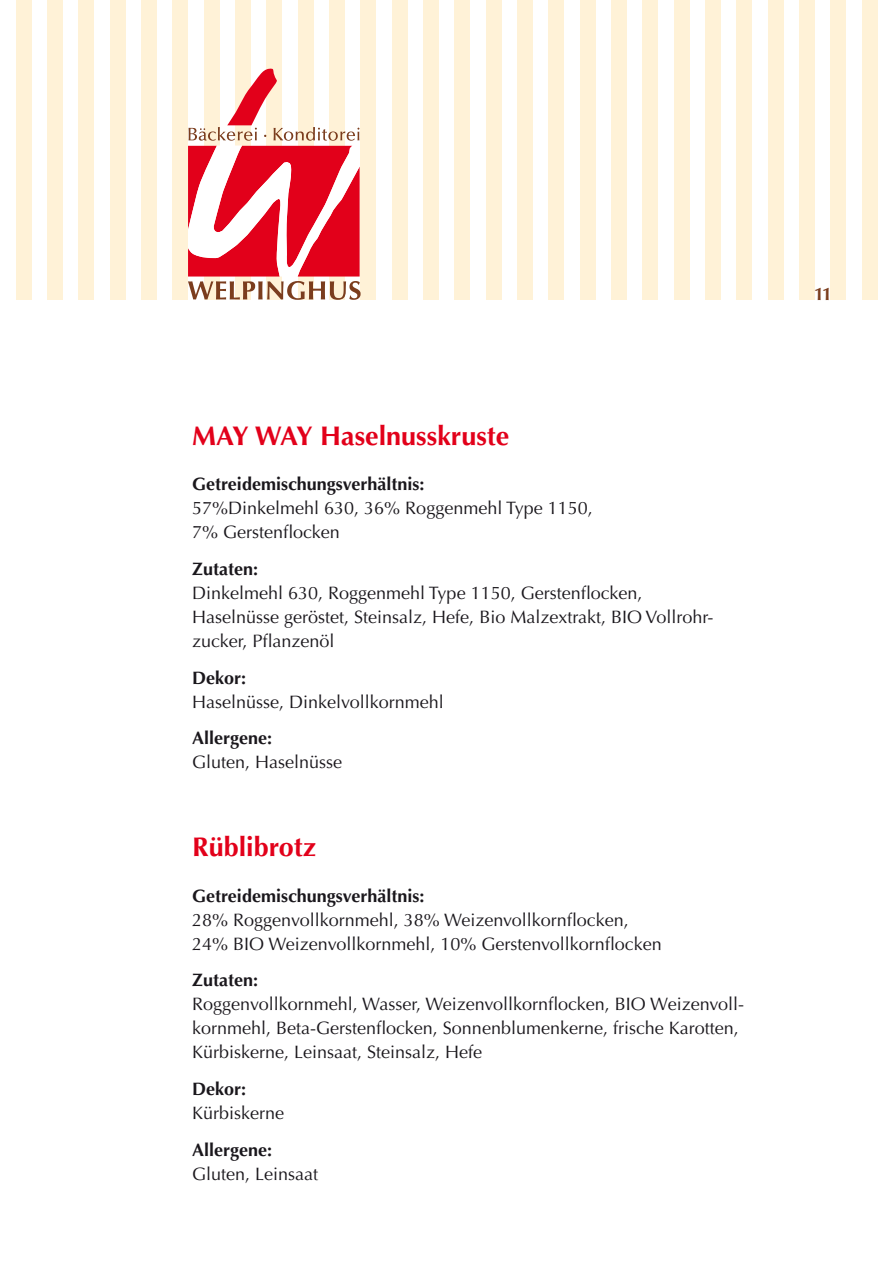
<style>
.page{position:relative;width:893px;height:1263px;background:#fff}
.page>*{position:absolute;margin:0;border:0;box-sizing:border-box;transform-origin:0 0}
.t1{font:700 27px "Optima";color:#e2001a}
.t2{font:18px/24px "Optima";color:#1a171c}
.t3{font:700 18px "Optima";color:#1a171c}
.t4{font:700 18px "Optima";color:#7b3d1e}
</style>
<div class="page">
<div style="left:16px;top:0;width:15px;height:300px;background:#fff2d7"></div>
<div style="left:47px;top:0;width:16px;height:300px;background:#fff2d7"></div>
<div style="left:78px;top:0;width:16px;height:300px;background:#fff2d7"></div>
<div style="left:110px;top:0;width:15px;height:300px;background:#fff2d7"></div>
<div style="left:141px;top:0;width:16px;height:300px;background:#fff2d7"></div>
<div style="left:172px;top:0;width:16px;height:300px;background:#fff2d7"></div>
<div style="left:204px;top:0;width:15px;height:300px;background:#fff2d7"></div>
<div style="left:235px;top:0;width:16px;height:300px;background:#fff2d7"></div>
<div style="left:266px;top:0;width:16px;height:300px;background:#fff2d7"></div>
<div style="left:298px;top:0;width:15px;height:300px;background:#fff2d7"></div>
<div style="left:329px;top:0;width:16px;height:300px;background:#fff2d7"></div>
<div style="left:360px;top:0;width:16px;height:300px;background:#fff2d7"></div>
<div style="left:392px;top:0;width:15px;height:300px;background:#fff2d7"></div>
<div style="left:423px;top:0;width:16px;height:300px;background:#fff2d7"></div>
<div style="left:454px;top:0;width:16px;height:300px;background:#fff2d7"></div>
<div style="left:486px;top:0;width:15px;height:300px;background:#fff2d7"></div>
<div style="left:517px;top:0;width:16px;height:300px;background:#fff2d7"></div>
<div style="left:548px;top:0;width:16px;height:300px;background:#fff2d7"></div>
<div style="left:580px;top:0;width:15px;height:300px;background:#fff2d7"></div>
<div style="left:611px;top:0;width:16px;height:300px;background:#fff2d7"></div>
<div style="left:642px;top:0;width:16px;height:300px;background:#fff2d7"></div>
<div style="left:674px;top:0;width:15px;height:300px;background:#fff2d7"></div>
<div style="left:705px;top:0;width:16px;height:300px;background:#fff2d7"></div>
<div style="left:736px;top:0;width:16px;height:300px;background:#fff2d7"></div>
<div style="left:768px;top:0;width:15px;height:300px;background:#fff2d7"></div>
<div style="left:799px;top:0;width:16px;height:300px;background:#fff2d7"></div>
<div style="left:830px;top:0;width:16px;height:300px;background:#fff2d7"></div>
<div style="left:862px;top:0;width:15px;height:300px;background:#fff2d7"></div>
<svg style="left:188px;top:68px;width:173px;height:232px"></svg>
<h1 class="t1" style="left:192px;top:420px;width:319px">MAY WAY Haselnusskruste</h1>
<p class="t3" style="left:192px;top:474px;width:234px">Getreidemischungsverhältnis:</p>
<p class="t2" style="left:192px;top:496px;width:402px">57%Dinkelmehl 630, 36% Roggenmehl Type 1150,<br>7% Gerstenflocken</p>
<p class="t3" style="left:192px;top:558px;width:68px">Zutaten:</p>
<p class="t2" style="left:192px;top:581px;width:523px">Dinkelmehl 630, Roggenmehl Type 1150, Gerstenflocken,<br>Haselnüsse geröstet, Steinsalz, Hefe, Bio Malzextrakt, BIO Vollrohr&shy;zucker, Pflanzenöl</p>
<p class="t3" style="left:192px;top:667px;width:56px">Dekor:</p>
<p class="t2" style="left:192px;top:690px;width:253px">Haselnüsse, Dinkelvollkornmehl</p>
<p class="t3" style="left:192px;top:728px;width:82px">Allergene:</p>
<p class="t2" style="left:192px;top:751px;width:152px">Gluten, Haselnüsse</p>
<h1 class="t1" style="left:192px;top:831px;width:126px">Rüblibrotz</h1>
<p class="t3" style="left:192px;top:885px;width:234px">Getreidemischungsverhältnis:</p>
<p class="t2" style="left:192px;top:908px;width:471px">28% Roggenvollkornmehl, 38% Weizenvollkornflocken,<br>24% BIO Weizenvollkornmehl, 10% Gerstenvollkornflocken</p>
<p class="t3" style="left:192px;top:970px;width:68px">Zutaten:</p>
<p class="t2" style="left:192px;top:992px;width:553px">Roggenvollkornmehl, Wasser, Weizenvollkornflocken, BIO Weizenvoll&shy;kornmehl, Beta-Gerstenflocken, Sonnenblumenkerne, frische Karotten,<br>Kürbiskerne, Leinsaat, Steinsalz, Hefe</p>
<p class="t3" style="left:192px;top:1078px;width:56px">Dekor:</p>
<p class="t2" style="left:192px;top:1101px;width:94px">Kürbiskerne</p>
<p class="t3" style="left:192px;top:1139px;width:82px">Allergene:</p>
<p class="t2" style="left:192px;top:1162px;width:128px">Gluten, Leinsaat</p>
<p class="t4" style="left:814px;top:283px;width:20px">11</p>
</div>
